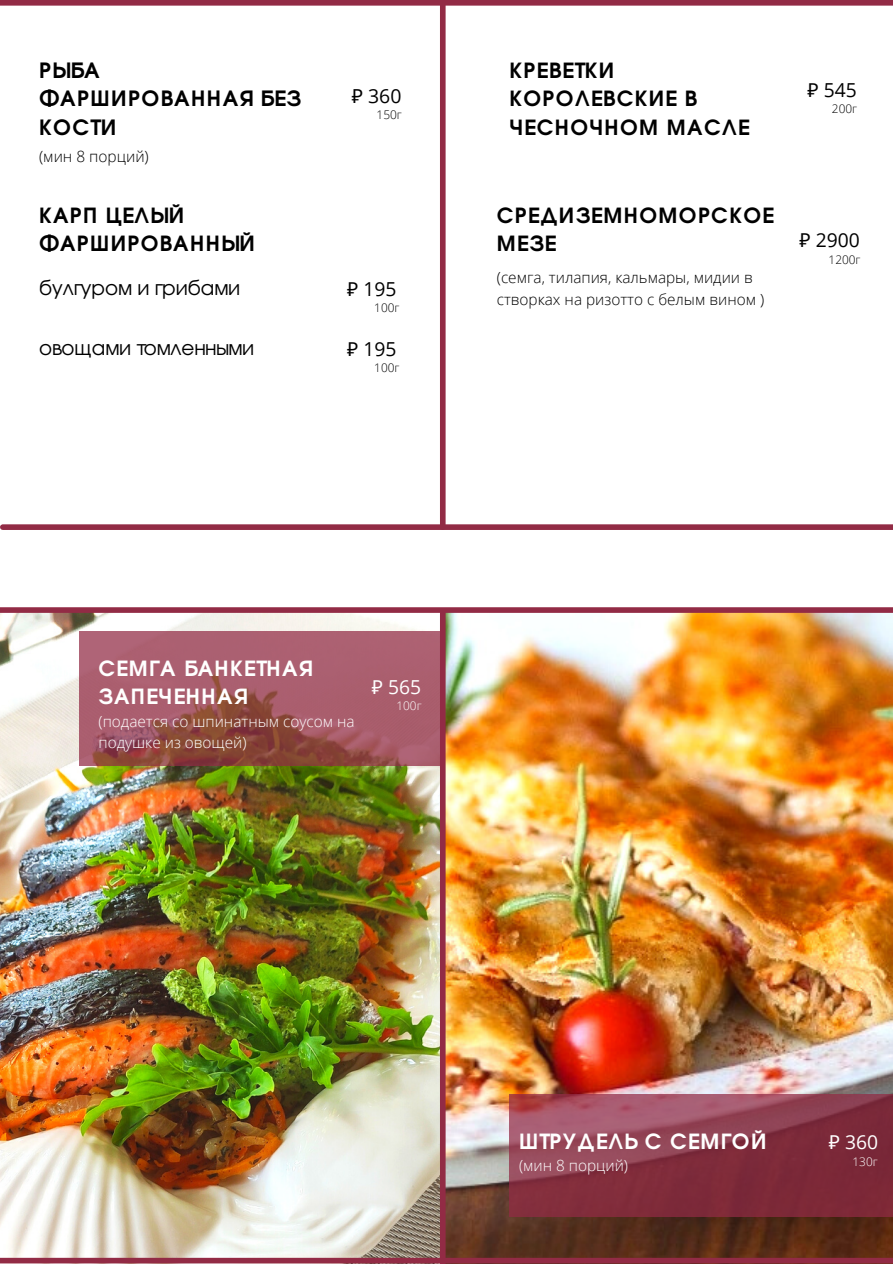
<style>
.page{position:relative;width:893px;height:1264px;background:#fff}
.page>*{position:absolute;margin:0;border:0;box-sizing:border-box;transform-origin:0 0}
.t1{font:700 21px/28.7px "Te X Gyre Adventor";letter-spacing:.065em;color:#000}
.t2{font:700 20.85px/28.5px "Te X Gyre Adventor";letter-spacing:.065em;color:#000}
.t3{font:700 20.85px/28.5px "Te X Gyre Adventor";letter-spacing:.065em;color:#fff}
.t4{font:19.8px "Te X Gyre Adventor";color:#000}
.t5{font:19.35px "Open Sans";color:#000}
.t6{font:19.2px "Open Sans";color:#000}
.t7{font:19.2px "Open Sans";color:#fff}
.t8{font:300 15.45px "Open Sans";color:#000}
.t9{font:300 15.3px/21.5px "Open Sans";color:#000}
.t10{font:300 15.3px/21.5px "Open Sans";color:#fff}
.t11{font:300 11.85px "Open Sans";color:#000}
.t12{font:300 11.85px "Open Sans";color:#fff}
.s1{font-family:"Noto Sans"}
</style>
<div class="page">
<img style="left:0;top:613px;width:440px;height:644px">
<img style="left:445px;top:613px;width:447px;height:644px">
<div style="left:0;top:1257px;width:892px;height:6px;background:#922b45"></div>
<div style="left:0;top:0;width:892px;height:6px;background:#922b45"></div>
<div style="left:0;top:607px;width:892px;height:6px;background:#922b45"></div>
<svg style="left:79px;top:631px;width:361px;height:135px;background:#a25862"></svg>
<div style="left:440px;top:0;width:5px;height:527px;background:#922b45"></div>
<div style="left:3px;top:524px;width:889px;height:6px;background:#922b45"></div>
<div style="left:440px;top:613px;width:5px;height:650px;background:#922b45"></div>
<svg style="left:509px;top:1093px;width:383px;height:123px;background:#8b3a4a"></svg>
<p class="t1" style="left:39px;top:54px;width:263px">РЫБА<br>ФАРШИРОВАННАЯ БЕЗ<br>КОСТИ</p>
<p class="t8" style="left:39px;top:145px;width:111px">(мин 8 порций)</p>
<h3 class="t5" style="left:352px;top:82px;width:51px"><span class="s1">₽</span> 360</h3>
<h1 class="t11" style="left:376px;top:106px;width:27px">150г</h1>
<h1 class="t2" style="left:39px;top:199px;width:217px">КАРП ЦЕЛЫЙ<br>ФАРШИРОВАННЫЙ</h1>
<h2 class="t4" style="left:39px;top:272px;width:202px">булгуром и грибами</h2>
<p class="t6" style="left:347px;top:275px;width:51px"><span class="s1">₽</span> 195</p>
<h3 class="t11" style="left:374px;top:299px;width:27px">100г</h3>
<h2 class="t4" style="left:39px;top:332px;width:216px">овощами томленными</h2>
<h2 class="t6" style="left:347px;top:335px;width:51px"><span class="s1">₽</span> 195</h2>
<p class="t11" style="left:374px;top:359px;width:27px">100г</p>
<h2 class="t2" style="left:509px;top:54px;width:241px">КРЕВЕТКИ<br>КОРОЛЕВСКИЕ В<br>ЧЕСНОЧНОМ МАСЛЕ</h2>
<p class="t6" style="left:807px;top:76px;width:51px"><span class="s1">₽</span> 545</p>
<h3 class="t11" style="left:831px;top:100px;width:27px">200г</h3>
<h2 class="t2" style="left:497px;top:199px;width:278px">СРЕДИЗЕМНОМОРСКОЕ<br>МЕЗЕ</h2>
<h2 class="t9" style="left:497px;top:267px;width:269px">(семга, тилапия, кальмары, мидии в створках на ризотто с белым вином )</h2>
<p class="t6" style="left:799px;top:227px;width:62px"><span class="s1">₽</span> 2900</p>
<h1 class="t11" style="left:828px;top:251px;width:33px">1200г</h1>
<h1 class="t3" style="left:99px;top:652px;width:214px">СЕМГА БАНКЕТНАЯ<br>ЗАПЕЧЕННАЯ</h1>
<h1 class="t10" style="left:99px;top:710px;width:257px">(подается со шпинатным соусом на подушке из овощей)</h1>
<h2 class="t7" style="left:372px;top:673px;width:51px"><span class="s1">₽</span> 565</h2>
<h2 class="t12" style="left:396px;top:697px;width:27px">100г</h2>
<h1 class="t3" style="left:519px;top:1124px;width:249px">ШТРУДЕЛЬ С СЕМГОЙ</h1>
<h3 class="t10" style="left:519px;top:1154px;width:110px">(мин 8 порций)</h3>
<h2 class="t7" style="left:828px;top:1128px;width:51px"><span class="s1">₽</span> 360</h2>
<p class="t12" style="left:852px;top:1153px;width:27px">130г</p>
</div>
